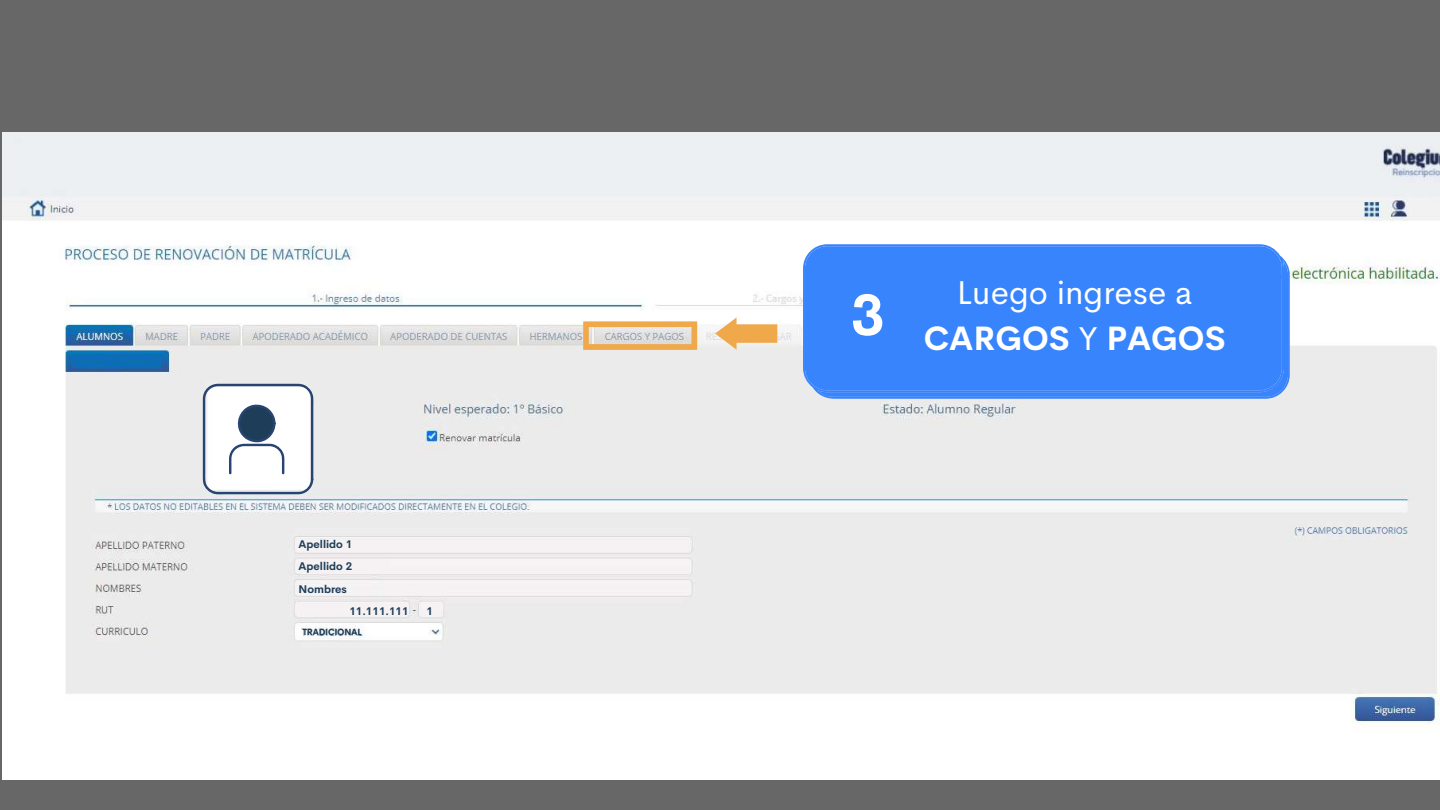
<style>
.page{position:relative;width:1440px;height:810px;background:#676767}
.page>*{position:absolute;margin:0;border:0;box-sizing:border-box;transform-origin:0 0}
.t1{font:33.2px/45.8px "Cerebri Sans";color:#fff}
.t2{font:700 10.9px/21.8px "Cerebri Sans";color:#1e3d58}
.t3{font:700 8.6px "Cerebri Sans";color:#1e3d58}
.s1{font-weight:700}
</style>
<div class="page">
<img style="left:3px;top:133px;width:1437px;height:646px">
<svg style="left:203px;top:384px;width:110px;height:110px;background:#d4dae1"></svg>
<div style="left:803px;top:244px;width:487px;height:155px;background:#3884fd"></div>
<svg style="left:583px;top:321px;width:114px;height:29px;background:#e4c49a"></svg>
<svg style="left:715px;top:317px;width:62px;height:33px;background:#f2cc99"></svg>
<p class="t2" style="left:299px;top:533px;width:55px">Apellido 1<br>Apellido 2</p>
<p class="t2" style="left:299px;top:578px;width:50px">Nombres</p>
<p class="t2" style="left:349px;top:600px;width:61px">11.111.111</p>
<p class="t2" style="left:426px;top:600px;width:8px">1</p>
<p class="t3" style="left:303px;top:627px;width:60px">TRADICIONAL</p>
<h1 class="t1" style="left:850px;top:270px;width:377px;text-indent:107px">Luego ingrese a<br><sup>3</sup> <span class="s1">CARGOS</span> Y <span class="s1">PAGOS</span></h1>
</div>
